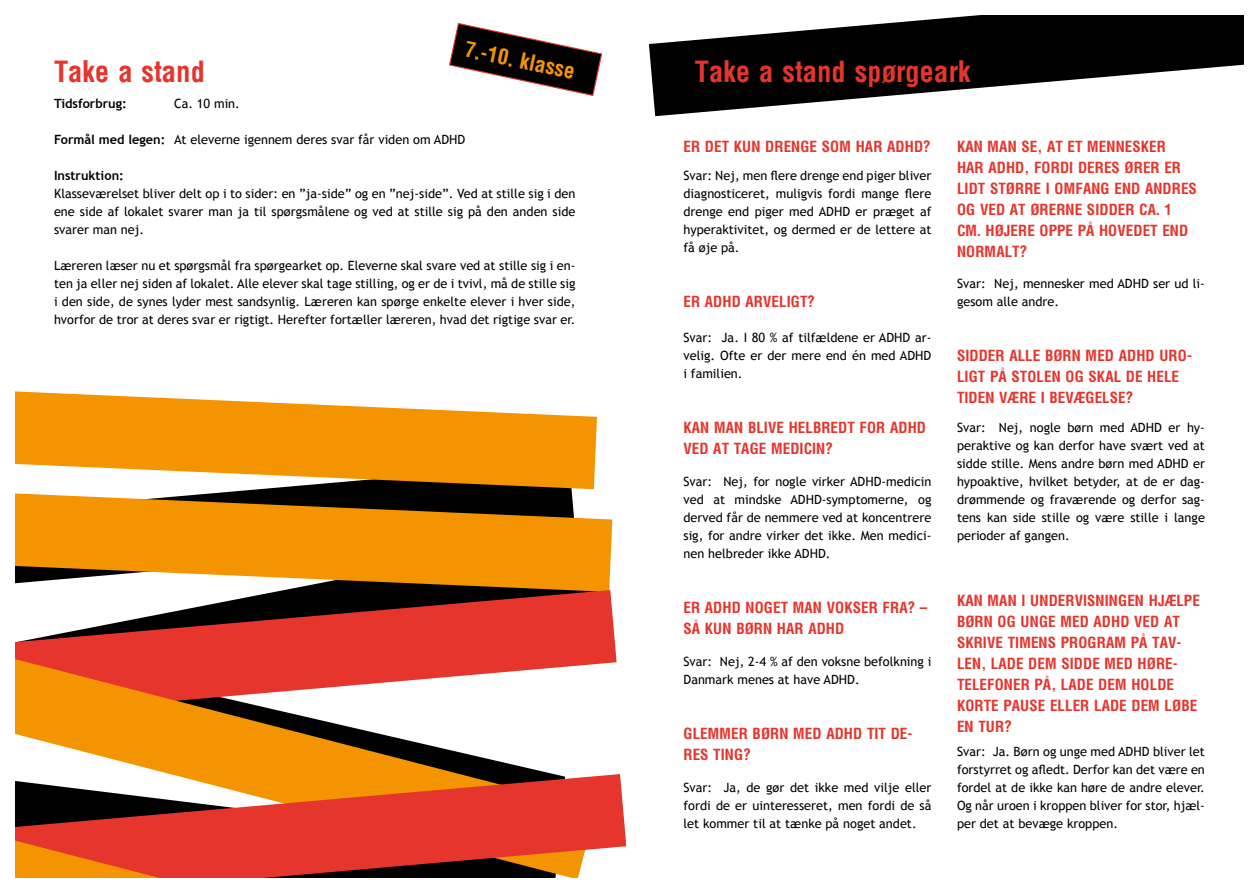
<style>
.page{position:relative;width:1259px;height:893px;background:#fff}
.page>*{position:absolute;margin:0;border:0;box-sizing:border-box;transform-origin:0 0}
.t1{font:700 condensed 28.5px "Arena";color:#e5352d}
.t2{font:700 condensed 21.3px "Arena";color:#f39400}
.t3{font:700 condensed 15px/21px "Arena";color:#e5352d}
.t4{font:12.75px/18px "Trebuchet MS";color:#000;text-align:justify}
.t5{font:700 12.75px "Trebuchet MS";color:#000}
.s1{font-weight:700}
</style>
<div class="page">
<svg style="left:649px;top:16px;width:594px;height:100px;fill:#000"></svg>
<svg style="left:216px;top:489px;width:356px;height:4px"></svg>
<svg style="left:16px;top:391px;width:581px;height:98px;fill:#f39400"></svg>
<svg style="left:16px;top:493px;width:596px;height:97px;background:#ce8719"></svg>
<svg style="left:16px;top:590px;width:600px;height:74px;fill:#e5352d"></svg>
<svg style="left:16px;top:655px;width:580px;height:119px"></svg>
<svg style="left:16px;top:774px;width:610px;height:103px;background:#c35137"></svg>
<svg style="left:16px;top:828px;width:266px;height:49px;background:#e74724"></svg>
<svg style="left:449px;top:23px;width:154px;height:73px"></svg>
<h2 class="t2" style="left:468px;top:36px;width:114px;rotate:12deg">7.-10. KLASSE</h2>
<h1 class="t1" style="left:54px;top:54px;width:152px">TAKE A STAND</h1>
<p class="t5" style="left:54px;top:96px;width:74px">Tidsforbrug:</p>
<p class="t4" style="left:174px;top:95px;width:67px">Ca. 10 min.</p>
<p class="t4" style="left:54px;top:131px;width:413px"><span class="s1">Formål med legen:</span> At eleverne igennem deres svar får viden om ADHD</p>
<p class="t5" style="left:54px;top:168px;width:71px">Instruktion:</p>
<p class="t4" style="left:54px;top:185px;width:523px">Klasseværelset bliver delt op i to sider: en ”ja-side” og en ”nej-side”. Ved at stille sig i den ene side af lokalet svarer man ja til spørgsmålene og ved at stille sig på den anden side svarer man nej.</p>
<p class="t4" style="left:54px;top:257px;width:523px">Læreren læser nu et spørgsmål fra spørgearket op. Eleverne skal svare ved at stille sig i en&shy;ten ja eller nej siden af lokalet. Alle elever skal tage stilling, og er de i tvivl, må de stille sig i den side, de synes lyder mest sandsynlig. Læreren kan spørge enkelte elever i hver side, hvorfor de tror at deres svar er rigtigt. Herefter fortæller læreren, hvad det rigtige svar er.</p>
<h1 class="t1" style="left:695px;top:54px;width:277px">TAKE A STAND SPØRGEARK</h1>
<p class="t3" style="left:683px;top:136px;width:249px">ER DET KUN DRENGE SOM HAR ADHD?</p>
<p class="t4" style="left:683px;top:167px;width:249px">Svar: Nej, men flere drenge end piger bliver diagnosticeret, muligvis fordi mange flere drenge end piger med ADHD er præget af hyperaktivitet, og dermed er de lettere at få øje på.</p>
<p class="t3" style="left:683px;top:291px;width:133px">ER ADHD ARVELIGT?</p>
<p class="t4" style="left:683px;top:329px;width:249px">Svar: Ja. I 80 % af tilfældene er ADHD ar&shy;velig. Ofte er der mere end én med ADHD i familien.</p>
<p class="t3" style="left:683px;top:417px;width:244px">KAN MAN BLIVE HELBREDT FO R ADHD<br>VED AT TAGE MEDICIN?</p>
<p class="t4" style="left:683px;top:473px;width:249px">Svar: Nej, for nogle virker ADHD-medicin ved at mindske ADHD-symptomerne, og derved får de nemmere ved at koncentrere sig, for andre virker det ikke. Men medici&shy;nen helbreder ikke ADHD.</p>
<p class="t3" style="left:683px;top:597px;width:245px">ER ADHD NOGET MAN VOKSER FRA? –<br>SÅ KUN BØRN HAR ADHD</p>
<p class="t4" style="left:683px;top:653px;width:249px">Svar: Nej, 2-4 % af den voksne befolkning i<br>Danmark menes at have ADHD.</p>
<p class="t3" style="left:683px;top:723px;width:230px">GLEMMER BØRN MED ADHD TIT DE-<br>RES TING?</p>
<p class="t4" style="left:683px;top:779px;width:249px">Svar: Ja, de gør det ikke med vilje eller fordi de er uinteresseret, men fordi de så let kommer til at tænke på noget andet.</p>
<p class="t3" style="left:957px;top:136px;width:241px">KAN MAN SE, AT ET MENNESKER<br>HAR ADHD, FORDI DERES ØRER ER<br>LIDT STØRRE I OMFANG END ANDRES<br>OG VED AT ØRERNE SIDDER CA. 1<br>CM. HØJERE OPPE PÅ HOVEDET END<br>NORMALT?</p>
<p class="t4" style="left:957px;top:275px;width:249px">Svar: Nej, mennesker med ADHD ser ud li&shy;gesom alle andre.</p>
<p class="t3" style="left:957px;top:345px;width:236px">SIDDER ALLE BØRN MED ADHD URO-<br>LIGT PÅ STOLEN OG SKAL DE HELE<br>TIDEN VÆRE I BEVÆGELSE?</p>
<p class="t4" style="left:957px;top:419px;width:249px">Svar: Nej, nogle børn med ADHD er hy&shy;peraktive og kan derfor have svært ved at sidde stille. Mens andre børn med ADHD er hypoaktive, hvilket betyder, at de er dag&shy;drømmende og fraværende og derfor sag&shy;tens kan side stille og være stille i lange perioder af gangen.</p>
<p class="t3" style="left:957px;top:589px;width:244px">KAN MAN I UNDERVISNINGEN HJÆLPE<br>BØRN OG UNGE MED ADHD VED AT<br>SKRIVE TIMENS PROGRAM PÅ TAV-<br>LEN, LADE DEM SIDDE MED HØRE-<br>TELEFONER PÅ, LADE DEM HOLDE<br>KORTE PAUSE ELLER LADE DEM LØBE<br>EN TUR?</p>
<p class="t4" style="left:957px;top:743px;width:249px">Svar: Ja. Børn og unge med ADHD bliver let forstyrret og afledt. Derfor kan det være en fordel at de ikke kan høre de andre elever.<br>Og når uroen i kroppen bliver for stor, hjæl&shy;per det at bevæge kroppen.</p>
</div>
